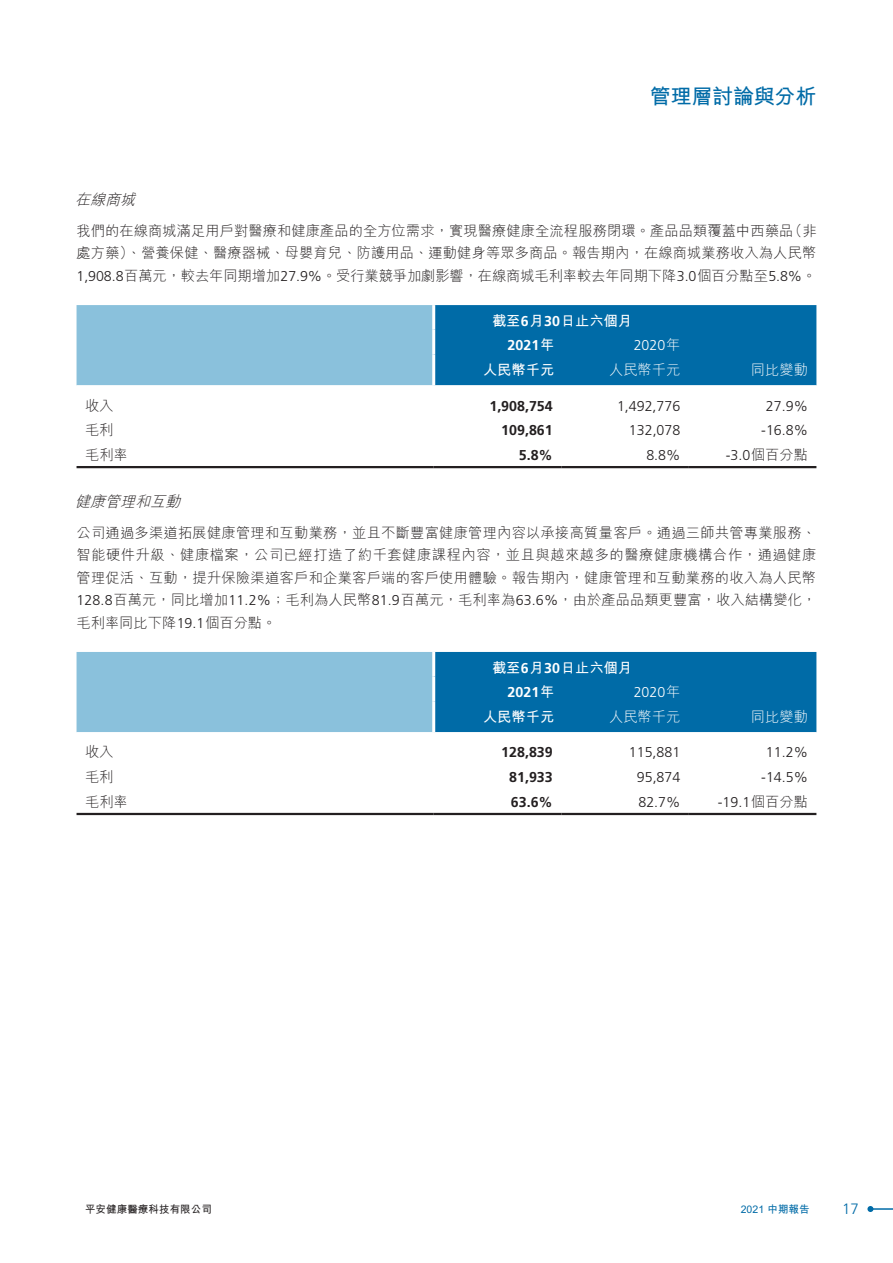
<style>
.page{position:relative;width:893px;height:1263px;background:#fff}
.page>*{position:absolute;margin:0;border:0;box-sizing:border-box;transform-origin:0 0}
.t1{font:700 21px "M Hei HK";letter-spacing:-.01em;color:#006ba7}
.t2{font:italic 300 15px "M Hei HK";color:#231f20}
.t3{font:300 15px "Frutiger LT Std";color:#006ba7}
.t4{font:300 14.25px/22.5px "M Hei HK";color:#231f20;text-align:justify}
.t5{font:300 14.25px "Frutiger LT Std";color:#231f20}
.t6{font:700 14.25px "Frutiger LT Std";color:#231f20}
.t7{font:700 14.25px "M Hei HK";color:#fff}
.t8{font:300 14.25px "M Hei HK";color:#fff}
.t9{font:700 14.25px "Frutiger LT Std";color:#fff}
.t10{font:300 14.25px "Frutiger LT Std";color:#fff}
.t11{font:700 10.5px "M Hei HK";letter-spacing:.01em;color:#231f20}
.t12{font:700 10.5px "M Hei HK";letter-spacing:.01em;color:#006ba7}
.s1{font-family:"Frutiger LT Std"}
.s2{font-family:"M Hei HK"}
</style>
<div class="page">
<hr style="left:870px;top:1208px;width:23px;height:2px;background:#006ba7">
<svg style="left:867px;top:1206px;width:6px;height:6px"></svg>
<svg style="left:77px;top:305px;width:739px;height:80px;background:#4294c0"></svg>
<svg style="left:77px;top:385px;width:739px;height:1px"></svg>
<hr style="left:432px;top:305px;width:3px;height:25px;background:#fff">
<hr style="left:432px;top:330px;width:3px;height:24px;background:#fff">
<hr style="left:432px;top:354px;width:3px;height:31px;background:#fff">
<hr style="left:77px;top:466px;width:357px;height:2px;background:#231f20">
<hr style="left:434px;top:466px;width:127px;height:2px;background:#231f20">
<hr style="left:561px;top:466px;width:128px;height:2px;background:#231f20">
<hr style="left:689px;top:466px;width:127px;height:2px;background:#231f20">
<svg style="left:77px;top:652px;width:739px;height:80px;background:#4294c0"></svg>
<svg style="left:77px;top:732px;width:739px;height:81px"></svg>
<hr style="left:432px;top:652px;width:3px;height:25px;background:#fff">
<hr style="left:432px;top:677px;width:3px;height:24px;background:#fff">
<hr style="left:432px;top:701px;width:3px;height:31px;background:#fff">
<hr style="left:77px;top:813px;width:357px;height:2px;background:#231f20">
<hr style="left:434px;top:813px;width:127px;height:2px;background:#231f20">
<hr style="left:561px;top:813px;width:128px;height:2px;background:#231f20">
<hr style="left:689px;top:813px;width:127px;height:2px;background:#231f20">
<h1 class="t1" style="left:650px;top:81px;width:168px">管理層討論與分析</h1>
<p class="t2" style="left:75px;top:192px;width:65px">在線商城</p>
<p class="t4" style="left:77px;top:219px;width:742px">我們的在線商城滿足用戶對醫療和健康產品的全方位需求，實現醫療健康全流程服務閉環。產品品類覆蓋中西藥品（非處方藥）、營養保健、醫療器械、母嬰育兒、防護用品、運動健身等眾多商品。報告期內，在線商城業務收入為人民幣<span class="s1">1,908.8</span>百萬元，較去年同期增加<span class="s1">27.9%</span>。受行業競爭加劇影響，在線商城毛利率較去年同期下降<span class="s1">3.0</span>個百分點至<span class="s1">5.8%</span>。</p>
<p class="t7" style="left:492px;top:310px;width:142px">截至<span class="s1">6</span>月<span class="s1">30</span>日止六個月</p>
<p class="t9" style="left:508px;top:337px;width:48px">2021<span class="s2">年</span></p>
<p class="t10" style="left:634px;top:337px;width:48px">2020<span class="s2">年</span></p>
<p class="t7" style="left:483px;top:359px;width:73px">人民幣千元</p>
<p class="t8" style="left:609px;top:362px;width:73px">人民幣千元</p>
<p class="t8" style="left:751px;top:362px;width:58px">同比變動</p>
<p class="t4" style="left:85px;top:394px;width:30px">收入</p>
<p class="t6" style="left:489px;top:397px;width:65px">1,908,754</p>
<p class="t5" style="left:617px;top:398px;width:65px">1,492,776</p>
<p class="t5" style="left:766px;top:398px;width:43px">27.9%</p>
<p class="t4" style="left:85px;top:418px;width:30px">毛利</p>
<p class="t6" style="left:501px;top:422px;width:53px">109,861</p>
<p class="t5" style="left:629px;top:422px;width:53px">132,078</p>
<p class="t5" style="left:761px;top:422px;width:48px">-16.8%</p>
<p class="t4" style="left:85px;top:443px;width:44px">毛利率</p>
<p class="t6" style="left:519px;top:446px;width:36px">5.8%</p>
<p class="t5" style="left:646px;top:447px;width:36px">8.8%</p>
<p class="t5" style="left:726px;top:447px;width:84px">-3.0<span class="s2">個百分點</span></p>
<p class="t2" style="left:75px;top:493px;width:110px">健康管理和互動</p>
<p class="t4" style="left:77px;top:521px;width:741px">公司通過多渠道拓展健康管理和互動業務，並且不斷豐富健康管理內容以承接高質量客戶。通過三師共管專業服務、智能硬件升級、健康檔案，公司已經打造了約千套健康課程內容，並且與越來越多的醫療健康機構合作，通過健康管理促活、互動，提升保險渠道客戶和企業客戶端的客戶使用體驗。報告期內，健康管理和互動業務的收入為人民幣<span class="s1">128.8</span>百萬元，同比增加<span class="s1">11.2%</span>；毛利為人民幣<span class="s1">81.9</span>百萬元，毛利率為<span class="s1">63.6%</span>，由於產品品類更豐富，收入結構變化，毛利率同比下降<span class="s1">19.1</span>個百分點。</p>
<p class="t7" style="left:492px;top:657px;width:142px">截至<span class="s1">6</span>月<span class="s1">30</span>日止六個月</p>
<p class="t9" style="left:508px;top:684px;width:48px">2021<span class="s2">年</span></p>
<p class="t10" style="left:634px;top:684px;width:48px">2020<span class="s2">年</span></p>
<p class="t7" style="left:483px;top:706px;width:73px">人民幣千元</p>
<p class="t8" style="left:609px;top:709px;width:73px">人民幣千元</p>
<p class="t8" style="left:751px;top:709px;width:58px">同比變動</p>
<p class="t4" style="left:85px;top:741px;width:30px">收入</p>
<p class="t6" style="left:501px;top:744px;width:53px">128,839</p>
<p class="t5" style="left:629px;top:744px;width:53px">115,881</p>
<p class="t5" style="left:766px;top:744px;width:43px">11.2%</p>
<p class="t4" style="left:85px;top:765px;width:30px">毛利</p>
<p class="t6" style="left:509px;top:769px;width:45px">81,933</p>
<p class="t5" style="left:637px;top:769px;width:45px">95,874</p>
<p class="t5" style="left:761px;top:769px;width:48px">-14.5%</p>
<p class="t4" style="left:85px;top:790px;width:44px">毛利率</p>
<p class="t6" style="left:511px;top:793px;width:43px">63.6%</p>
<p class="t5" style="left:638px;top:794px;width:43px">82.7%</p>
<p class="t5" style="left:718px;top:794px;width:92px">-19.1<span class="s2">個百分點</span></p>
<p class="t11" style="left:85px;top:1201px;width:128px">平安健康醫療科技有限公司</p>
<p class="t12" style="left:741px;top:1201px;width:70px">2021 中期報告</p>
<p class="t3" style="left:842px;top:1200px;width:18px">17</p>
</div>
